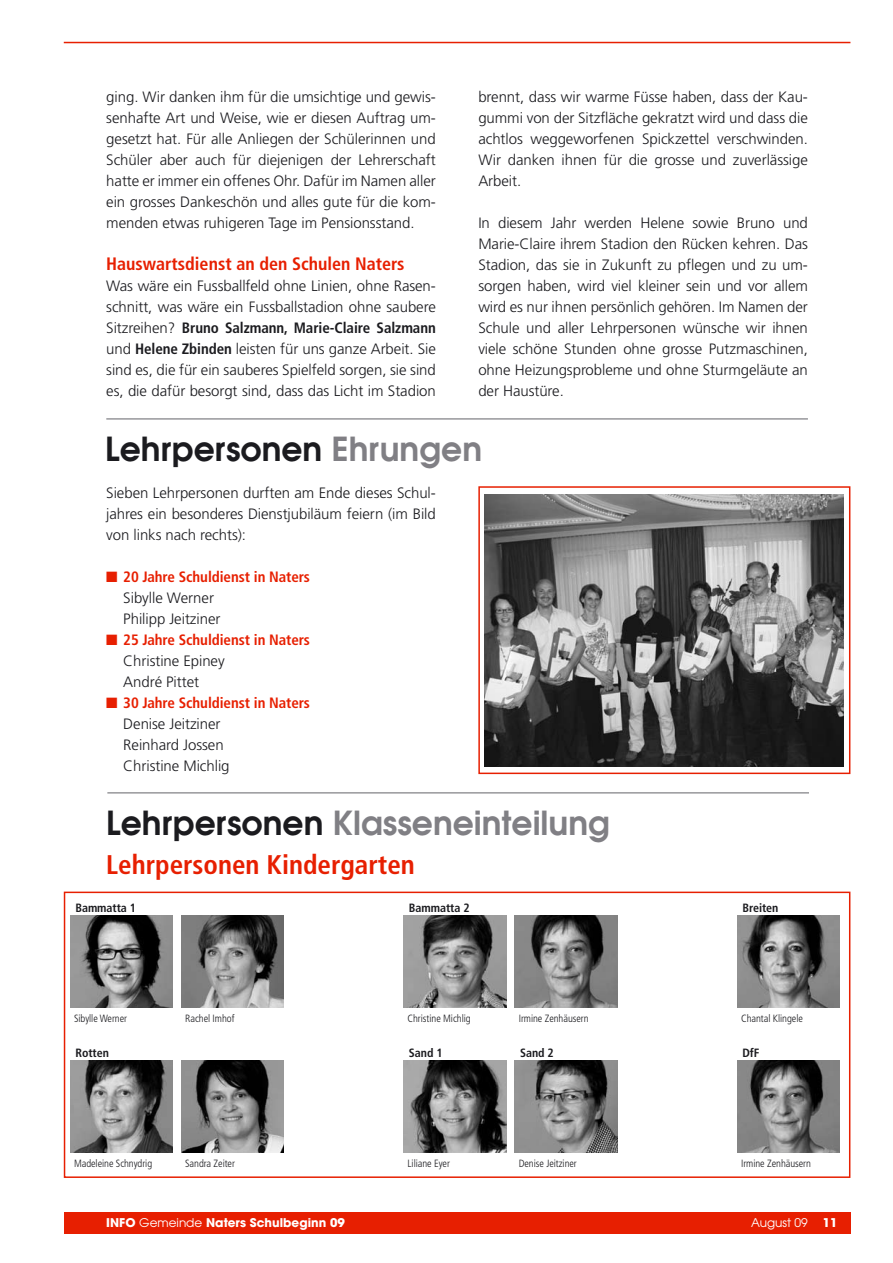
<style>
.page{position:relative;width:893px;height:1263px;background:#fff}
.page>*{position:absolute;margin:0;border:0;box-sizing:border-box;transform-origin:0 0}
.t1{font:600 33px "Avant Garde";color:#807f84}
.t2{font:600 33px "Avant Garde";color:#1b1b1f}
.t3{font:700 condensed 27px "Frutiger";color:#e71f01}
.t4{font:700 condensed 18px "Frutiger";color:#e71f01}
.t5{font:300 15px/21px "Frutiger";letter-spacing:-.005em;color:#1b1b1f;text-align:justify}
.t6{font:700 condensed 15px/21px "Frutiger";letter-spacing:-.005em;color:#e71f01}
.t7{font:700 condensed 12px "Frutiger";letter-spacing:-.005em;color:#1b1b1f}
.t8{font:700 12px "Avant Garde";color:#fff}
.t9{font:12px "Avant Garde";color:#fff}
.t10{font:300 condensed 10.5px "Frutiger";letter-spacing:-.005em;color:#1b1b1f}
.s1{font-weight:700;font-stretch:condensed}
.s2{color:#807f84}
.s3{color:#e71f01}
.s4{font-weight:700;font-stretch:condensed;color:#e71f01}
.s5{font-weight:300;font-stretch:normal;color:#1b1b1f}
.s6{color:#1b1b1f}
.s7{font-weight:400}
.s8{font-weight:700}
</style>
<div class="page">
<div style="left:64px;top:1212px;width:786px;height:21px;background:#e71f01"></div>
<hr style="left:64px;top:42px;width:786px;height:1px;background:#e71f01">
<div style="left:64px;top:891px;width:786px;height:287px;border:2px solid #e71f01"></div>
<hr style="left:106px;top:418px;width:702px;height:2px;background:#97979b">
<div style="left:478px;top:486px;width:372px;height:288px;border:2px solid #e71f01"></div>
<img style="left:485px;top:494px;width:358px;height:273px">
<hr style="left:107px;top:792px;width:702px;height:2px;background:#97979b">
<img style="left:70px;top:916px;width:103px;height:91px">
<img style="left:181px;top:916px;width:103px;height:91px">
<img style="left:404px;top:916px;width:102px;height:91px">
<img style="left:515px;top:916px;width:102px;height:91px">
<img style="left:737px;top:916px;width:103px;height:91px">
<img style="left:70px;top:1060px;width:103px;height:92px">
<img style="left:181px;top:1060px;width:103px;height:92px">
<img style="left:404px;top:1060px;width:102px;height:92px">
<img style="left:515px;top:1060px;width:102px;height:92px">
<img style="left:737px;top:1060px;width:103px;height:92px">
<p class="t5" style="left:106px;top:86px;width:331px">ging. Wir danken ihm für die umsichtige und gewis&shy;senhafte Art und Weise, wie er diesen Auftrag um&shy;gesetzt hat. Für alle Anliegen der Schülerinnen und Schüler aber auch für diejenigen der Lehrerschaft hatte er immer ein offenes Ohr. Dafür im Namen aller ein grosses Dankeschön und alles gute für die kom&shy;menden etwas ruhigeren Tage im Pensionsstand.</p>
<p class="t4" style="left:106px;top:253px;width:300px">Hauswartsdienst an den Schulen Naters</p>
<p class="t5" style="left:106px;top:275px;width:331px">Was wäre ein Fussballfeld ohne Linien, ohne Rasen&shy;schnitt, was wäre ein Fussballstadion ohne saubere Sitzreihen? <span class="s1">Bruno Salzmann, Marie-Claire Salzmann </span>und <span class="s1">Helene Zbinden</span> leisten für uns ganze Arbeit. Sie sind es, die für ein sauberes Spielfeld sorgen, sie sind es, die dafür besorgt sind, dass das Licht im Stadion</p>
<p class="t5" style="left:478px;top:86px;width:331px">brennt, dass wir warme Füsse haben, dass der Kau&shy;gummi von der Sitzfläche gekratzt wird und dass die achtlos weggeworfenen Spickzettel verschwinden.<br>Wir danken ihnen für die grosse und zuverlässige Arbeit.</p>
<p class="t5" style="left:478px;top:212px;width:331px">In diesem Jahr werden Helene sowie Bruno und Marie-Claire ihrem Stadion den Rücken kehren. Das Stadion, das sie in Zukunft zu pflegen und zu um&shy;sorgen haben, wird viel kleiner sein und vor allem wird es nur ihnen persönlich gehören. Im Namen der Schule und aller Lehrpersonen wünsche wir ihnen viele schöne Stunden ohne grosse Putzmaschinen, ohne Heizungsprobleme und ohne Sturmgeläute an der Haustüre.</p>
<h1 class="t2" style="left:105px;top:428px;width:378px">Lehrpersonen <span class="s2">Ehrungen</span></h1>
<p class="t5" style="left:106px;top:482px;width:331px">Sieben Lehrpersonen durften am Ende dieses Schul&shy;jahres ein besonderes Dienstjubiläum feiern (im Bild von links nach rechts):</p>
<p class="t5" style="left:123px;top:566px;width:188px;text-align:left;text-indent:-17px"><span class="s3">■</span> <span class="s4">20 Jahre Schuldienst in Naters<br></span>Sibylle Werner<br>Philipp Jeitziner</p>
<p class="t6" style="left:123px;top:629px;width:188px;text-indent:-17px">■ 25 Jahre Schuldienst in Naters<br><span class="s5">Christine Epiney<br>André Pittet</span></p>
<p class="t5" style="left:123px;top:692px;width:188px;text-align:left;text-indent:-17px"><span class="s3">■</span> <span class="s4">30 Jahre Schuldienst in Naters<br></span>Denise Jeitziner<br>Reinhard Jossen<br>Christine Michlig</p>
<h1 class="t1" style="left:106px;top:801px;width:505px"><span class="s6">Lehrpersonen</span> Klasseneinteilung</h1>
<h2 class="t3" style="left:106px;top:848px;width:310px">Lehrpersonen Kindergarten</h2>
<p class="t7" style="left:75px;top:901px;width:62px">Bammatta 1</p>
<p class="t7" style="left:409px;top:901px;width:62px">Bammatta 2</p>
<p class="t7" style="left:742px;top:901px;width:37px">Breiten</p>
<p class="t10" style="left:74px;top:1013px;width:55px">Sibylle Werner</p>
<p class="t10" style="left:185px;top:1013px;width:51px">Rachel Imhof</p>
<p class="t10" style="left:408px;top:1013px;width:65px">Christine Michlig</p>
<p class="t10" style="left:519px;top:1013px;width:71px">Irmine Zenhäusern</p>
<p class="t10" style="left:741px;top:1013px;width:63px">Chantal Klingele</p>
<p class="t7" style="left:75px;top:1045px;width:35px">Rotten</p>
<p class="t7" style="left:409px;top:1045px;width:35px">Sand 1</p>
<p class="t7" style="left:520px;top:1045px;width:35px">Sand 2</p>
<p class="t7" style="left:742px;top:1045px;width:18px">DfF</p>
<p class="t10" style="left:74px;top:1157px;width:80px">Madeleine Schnydrig</p>
<p class="t10" style="left:185px;top:1157px;width:51px">Sandra Zeiter</p>
<p class="t10" style="left:408px;top:1157px;width:44px">Liliane Eyer</p>
<p class="t10" style="left:519px;top:1157px;width:60px">Denise Jeitziner</p>
<p class="t10" style="left:741px;top:1157px;width:71px">Irmine Zenhäusern</p>
<p class="t8" style="left:106px;top:1215px;width:240px">INFO <span class="s7">Gemeinde</span> Naters Schulbeginn 09</p>
<p class="t9" style="left:751px;top:1215px;width:88px">August 09 <span class="s8">11</span></p>
</div>
